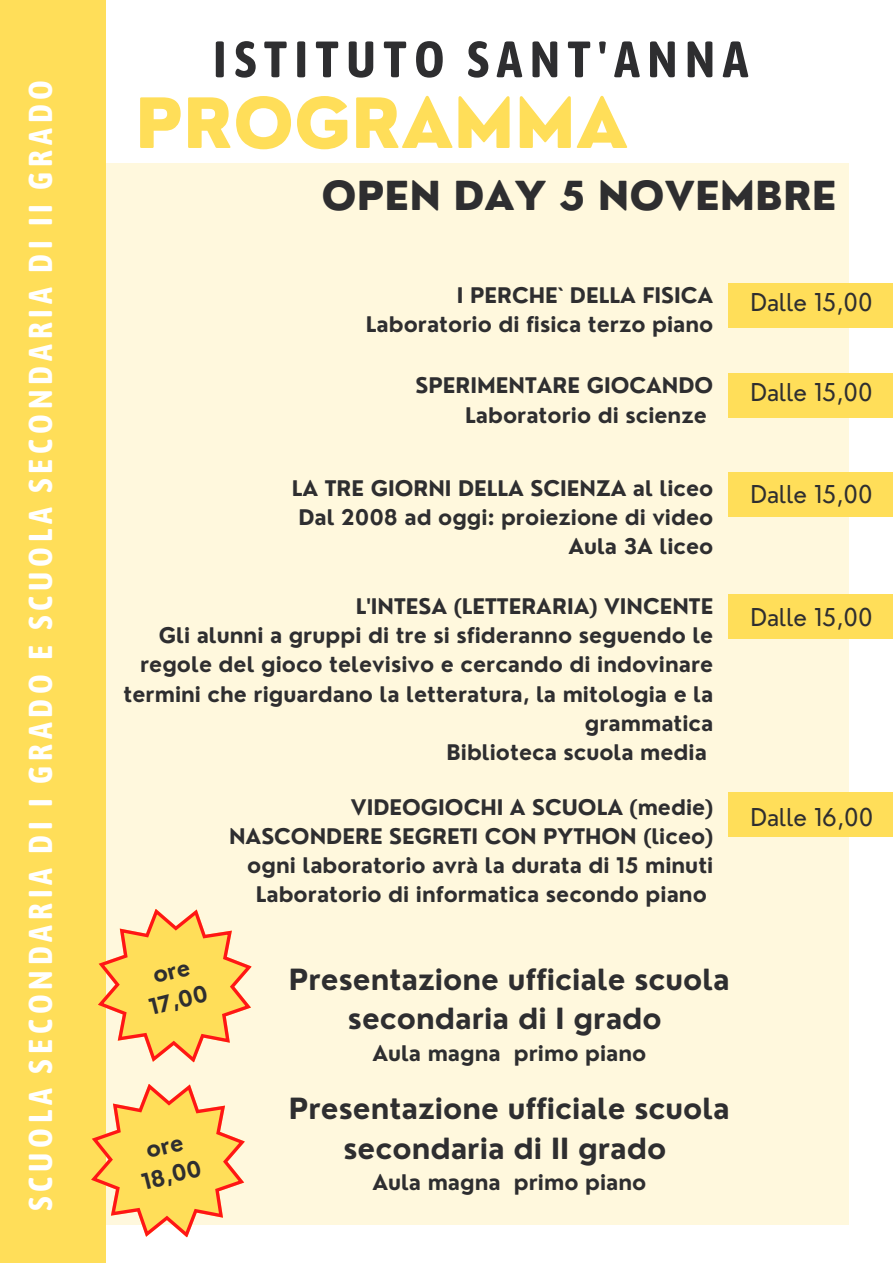
<style>
.page{position:relative;width:893px;height:1264px;background:#fff}
.page>*{position:absolute;margin:0;border:0;box-sizing:border-box;transform-origin:0 0}
.t1{font:800 67.5px "Nourd";color:#ffde59}
.t2{font:700 51px "Asap Condensed";letter-spacing:.15em;color:#2e2e30}
.t3{font:800 39px "Nourd";color:#2e2e30}
.t4{font:700 33px "Asap Condensed";letter-spacing:.15em;color:#fff}
.t5{font:700 28.5px/39.3px "Nourd";color:#2e2e30;text-align:center}
.t6{font:24px "Nourd";color:#2e2e30}
.t7{font:700 21.6px/29.4px "Nourd";color:#2e2e30;text-align:center}
.t8{font:700 21px/29.2px "Nourd";color:#2e2e30;text-align:right}
</style>
<div class="page">
<div style="left:79px;top:163px;width:770px;height:1061px;background:#fff8dd"></div>
<div style="left:0;top:0;width:106px;height:1262px;background:#ffde59"></div>
<div style="left:728px;top:472px;width:164px;height:45px;background:#ffde59"></div>
<div style="left:728px;top:593px;width:164px;height:45px;background:#ffde59"></div>
<div style="left:728px;top:792px;width:164px;height:45px;background:#ffde59"></div>
<div style="left:728px;top:282px;width:164px;height:45px;background:#ffde59"></div>
<div style="left:728px;top:373px;width:164px;height:45px;background:#ffde59"></div>
<svg style="left:91px;top:909px;width:180px;height:329px"></svg>
<h3 class="t4" style="left:21px;top:1210px;width:1132px;rotate:-90deg">SCUOLA SECONDARIA DI I GRADO E SCUOLA SECONDARIA DI II GRADO</h3>
<h2 class="t2" style="left:213px;top:30px;width:536px">ISTITUTO SANT'ANNA</h2>
<h1 class="t1" style="left:135px;top:80px;width:494px">PROGRAMMA</h1>
<h3 class="t3" style="left:321px;top:171px;width:516px">OPEN DAY 5 NOVEMBRE</h3>
<p class="t8" style="left:366px;top:280px;width:349px">I PERCHE` DELLA FISICA<br>Laboratorio di fisica terzo piano</p>
<p class="t6" style="left:750px;top:287px;width:124px">Dalle 15,00</p>
<p class="t8" style="left:465px;top:371px;width:249px;text-align:left;text-indent:-50px">SPERIMENTARE GIOCANDO<br>Laboratorio di scienze</p>
<p class="t6" style="left:750px;top:377px;width:124px">Dalle 15,00</p>
<p class="t8" style="left:292px;top:473px;width:423px">LA TRE GIORNI DELLA SCIENZA al liceo<br>Dal 2008 ad oggi: proiezione di video<br>Aula 3A liceo</p>
<p class="t6" style="left:750px;top:478px;width:124px">Dalle 15,00</p>
<p class="t8" style="left:355px;top:591px;width:359px">L'INTESA (LETTERARIA) VINCENTE</p>
<p class="t8" style="left:159px;top:620px;width:556px">Gli alunni a gruppi di tre si sfideranno seguendo le</p>
<p class="t8" style="left:140px;top:650px;width:574px">regole del gioco televisivo e cercando di indovinare</p>
<p class="t8" style="left:123px;top:679px;width:591px">termini che riguardano la letteratura, la mitologia e la</p>
<p class="t8" style="left:584px;top:708px;width:130px">grammatica</p>
<p class="t8" style="left:446px;top:737px;width:262px">Biblioteca scuola media</p>
<p class="t7" style="left:139px;top:964px;width:61px;rotate:-14deg">ore<br>17,00</p>
<p class="t7" style="left:132px;top:1139px;width:62px;rotate:-14deg">ore<br>18,00</p>
<p class="t8" style="left:351px;top:792px;width:364px">VIDEOGIOCHI A SCUOLA (medie)</p>
<p class="t8" style="left:229px;top:821px;width:485px">NASCONDERE SEGRETI CON PYTHON (liceo)</p>
<p class="t8" style="left:247px;top:850px;width:467px">ogni laboratorio avrà la durata di 15 minuti</p>
<p class="t8" style="left:256px;top:879px;width:452px">Laboratorio di informatica secondo piano</p>
<h3 class="t5" style="left:289px;top:959px;width:442px">Presentazione ufficiale scuola secondaria di I grado</h3>
<p class="t8" style="left:372px;top:1038px;width:275px">Aula magna primo piano</p>
<h3 class="t5" style="left:289px;top:1089px;width:442px">Presentazione ufficiale scuola secondaria di II grado</h3>
<p class="t8" style="left:372px;top:1167px;width:275px">Aula magna primo piano</p>
<p class="t6" style="left:750px;top:602px;width:124px">Dalle 15,00</p>
<p class="t6" style="left:750px;top:801px;width:124px">Dalle 16,00</p>
</div>
